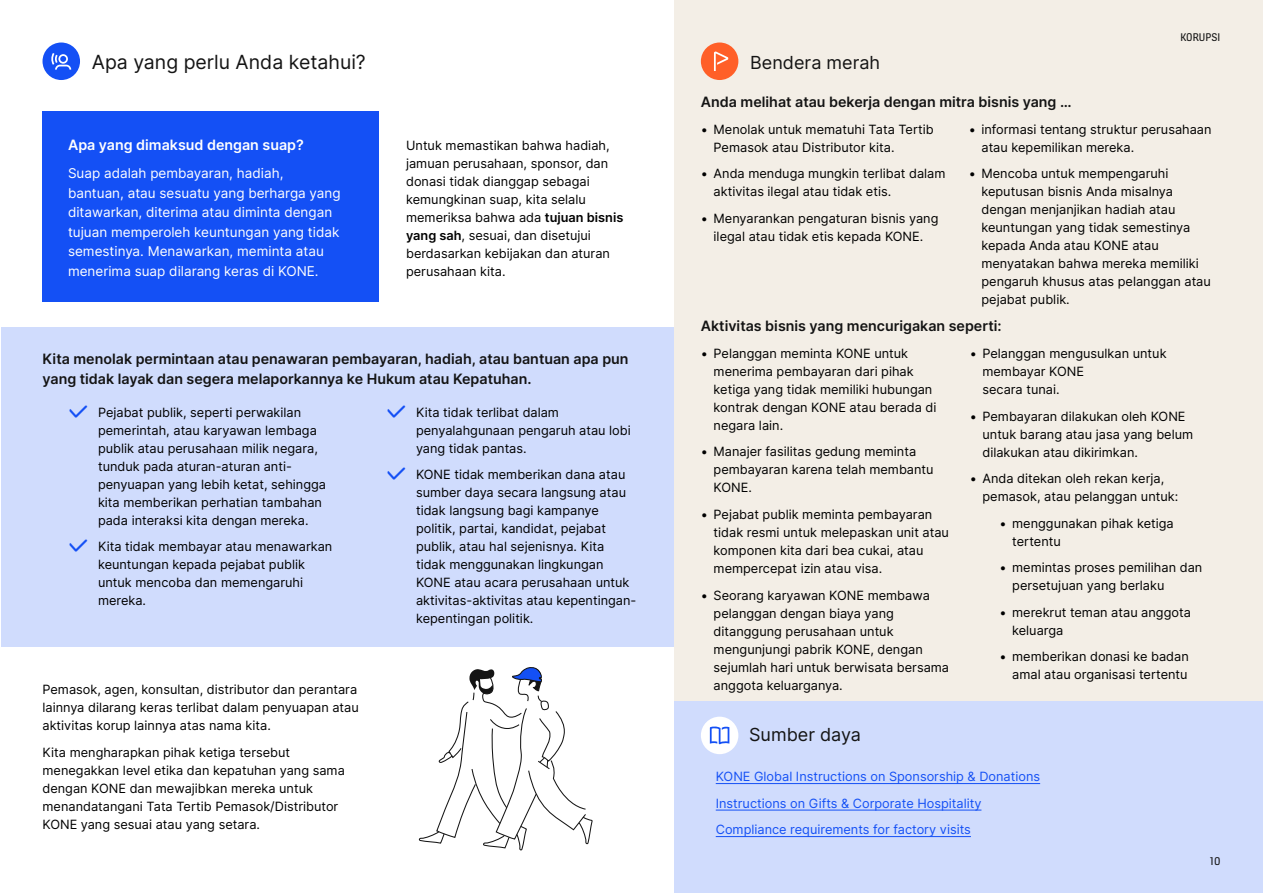
<style>
.page{position:relative;width:1263px;height:893px;background:#fff}
.page>*{position:absolute;margin:0;border:0;box-sizing:border-box;transform-origin:0 0}
.t1{font:19.5px "Inter";color:#141414}
.t2{font:18px "Inter";color:#141414}
.t3{font:600 14.25px/19.5px "Inter";color:#141414}
.t4{font:600 14.25px "Inter";color:#fff}
.t5{font:13.5px/19.5px "Inter";color:#fff}
.t6{font:12.75px/18px "Inter";color:#000}
.t7{font:12.75px/26.5px "Inter";color:#1450f5}
.t8{font:12px "KONE Information";color:#141414}
.s1{font-weight:600}
.s2{font-family:"KONE Information";font-size:28.5px;color:#1450f5}
</style>
<div class="page">
<div style="left:1px;top:328px;width:673px;height:319px;background:#d0dcfd"></div>
<div style="left:674px;top:0;width:589px;height:893px;background:#f3eee6"></div>
<div style="left:674px;top:702px;width:589px;height:191px;background:#d0dcfd"></div>
<div style="left:43px;top:43px;width:37px;height:37px;background:#1450f5;border-radius:50%"></div>
<svg style="left:51px;top:53px;width:20px;height:17px"></svg>
<div style="left:701px;top:43px;width:37px;height:37px;background:#ff5f28;border-radius:50%"></div>
<svg style="left:714px;top:52px;width:14px;height:19px"></svg>
<div style="left:701px;top:717px;width:37px;height:37px;background:#fff;border-radius:50%"></div>
<svg style="left:710px;top:726px;width:19px;height:18px"></svg>
<svg style="left:419px;top:667px;width:174px;height:183px"></svg>
<hr style="left:716px;top:783px;width:324px;height:1px;background:#1450f5">
<hr style="left:716px;top:810px;width:265px;height:1px;background:#1450f5">
<hr style="left:716px;top:836px;width:255px;height:1px;background:#1450f5">
<div style="left:43px;top:111px;width:336px;height:190px;background:#1450f5"></div>
<h1 class="t1" style="left:92px;top:48px;width:275px">Apa yang perlu Anda ketahui?</h1>
<h2 class="t2" style="left:750px;top:50px;width:131px">Bendera merah</h2>
<p class="t3" style="left:701px;top:92px;width:372px">Anda melihat atau bekerja dengan mitra bisnis yang …</p>
<p class="t8" style="left:1180px;top:29px;width:41px">KORUPSI</p>
<p class="t4" style="left:68px;top:135px;width:237px">Apa yang dimaksud dengan suap?</p>
<p class="t5" style="left:68px;top:163px;width:274px">Suap adalah pembayaran, hadiah, bantuan, atau sesuatu yang berharga yang ditawarkan, diterima atau diminta dengan tujuan memperoleh keuntungan yang tidak semestinya. Menawarkan, meminta atau menerima suap dilarang keras di KONE.</p>
<p class="t6" style="left:406px;top:136px;width:219px">Untuk memastikan bahwa hadiah, jamuan perusahaan, sponsor, dan donasi tidak dianggap sebagai kemungkinan suap, kita selalu memeriksa bahwa ada <span class="s1">tujuan bisnis yang sah</span>, sesuai, dan disetujui berdasarkan kebijakan dan aturan perusahaan kita.</p>
<p class="t3" style="left:43px;top:349px;width:588px">Kita menolak permintaan atau penawaran pembayaran, hadiah, atau bantuan apa pun yang tidak layak dan segera melaporkannya ke Hukum atau Kepatuhan.</p>
<p class="t6" style="left:98px;top:403px;width:230px;text-indent:-30px"><span class="s2">✓</span> Pejabat publik, seperti perwakilan pemerintah, atau karyawan lembaga publik atau perusahaan milik negara, tunduk pada aturan-aturan anti&shy;penyuapan yang lebih ketat, sehingga kita memberikan perhatian tambahan pada interaksi kita dengan mereka.</p>
<p class="t6" style="left:98px;top:537px;width:236px;text-indent:-30px"><span class="s2">✓</span> Kita tidak membayar atau menawarkan keuntungan kepada pejabat publik untuk mencoba dan memengaruhi mereka.</p>
<p class="t6" style="left:43px;top:680px;width:318px">Pemasok, agen, konsultan, distributor dan perantara lainnya dilarang keras terlibat dalam penyuapan atau aktivitas korup lainnya atas nama kita.</p>
<p class="t6" style="left:43px;top:743px;width:304px">Kita mengharapkan pihak ketiga tersebut menegakkan level etika dan kepatuhan yang sama dengan KONE dan mewajibkan mereka untuk menandatangani Tata Tertib Pemasok/Distributor KONE yang sesuai atau yang setara.</p>
<p class="t6" style="left:416px;top:403px;width:216px;text-indent:-30px"><span class="s2">✓</span> Kita tidak terlibat dalam penyalahgunaan pengaruh atau lobi yang tidak pantas.</p>
<p class="t6" style="left:416px;top:465px;width:222px;text-indent:-30px"><span class="s2">✓</span> KONE tidak memberikan dana atau sumber daya secara langsung atau tidak langsung bagi kampanye politik, partai, kandidat, pejabat publik, atau hal sejenisnya. Kita tidak menggunakan lingkungan<br>KONE atau acara perusahaan untuk aktivitas-aktivitas atau kepentingan&shy;kepentingan politik.</p>
<p class="t6" style="left:714px;top:120px;width:222px;text-indent:-13px">• Menolak untuk mematuhi Tata Tertib<br>Pemasok atau Distributor kita.</p>
<p class="t6" style="left:714px;top:164px;width:233px;text-indent:-13px">• Anda menduga mungkin terlibat dalam aktivitas ilegal atau tidak etis.</p>
<p class="t6" style="left:701px;top:209px;width:239px;text-align:center">• Menyarankan pengaturan bisnis yang ilegal atau tidak etis kepada KONE.</p>
<p class="t6" style="left:981px;top:120px;width:232px;text-indent:-13px">• informasi tentang struktur perusahaan atau kepemilikan mereka.</p>
<p class="t6" style="left:981px;top:164px;width:231px;text-indent:-13px">• Mencoba untuk mempengaruhi keputusan bisnis Anda misalnya dengan menjanjikan hadiah atau keuntungan yang tidak semestinya kepada Anda atau KONE atau menyatakan bahwa mereka memiliki pengaruh khusus atas pelanggan atau pejabat publik.</p>
<p class="t3" style="left:701px;top:316px;width:302px">Aktivitas bisnis yang mencurigakan seperti:</p>
<p class="t6" style="left:714px;top:344px;width:224px;text-indent:-13px">• Pelanggan meminta KONE untuk menerima pembayaran dari pihak ketiga yang tidak memiliki hubungan kontrak dengan KONE atau berada di negara lain.</p>
<p class="t6" style="left:714px;top:443px;width:222px;text-indent:-13px">• Manajer fasilitas gedung meminta pembayaran karena telah membantu<br>KONE.</p>
<p class="t6" style="left:714px;top:505px;width:237px;text-indent:-13px">• Pejabat publik meminta pembayaran tidak resmi untuk melepaskan unit atau komponen kita dari bea cukai, atau mempercepat izin atau visa.</p>
<p class="t6" style="left:714px;top:586px;width:237px;text-indent:-13px">• Seorang karyawan KONE membawa pelanggan dengan biaya yang ditanggung perusahaan untuk mengunjungi pabrik KONE, dengan sejumlah hari untuk berwisata bersama anggota keluarganya.</p>
<p class="t6" style="left:982px;top:344px;width:186px;text-indent:-13px">• Pelanggan mengusulkan untuk membayar KONE<br>secara tunai.</p>
<p class="t6" style="left:982px;top:407px;width:212px;text-indent:-13px">• Pembayaran dilakukan oleh KONE untuk barang atau jasa yang belum dilakukan atau dikirimkan.</p>
<p class="t6" style="left:982px;top:469px;width:197px;text-indent:-13px">• Anda ditekan oleh rekan kerja, pemasok, atau pelanggan untuk:</p>
<p class="t6" style="left:1012px;top:514px;width:163px;text-indent:-13px">• menggunakan pihak ketiga tertentu</p>
<p class="t6" style="left:1012px;top:558px;width:192px;text-indent:-13px">• memintas proses pemilihan dan persetujuan yang berlaku</p>
<p class="t6" style="left:1012px;top:603px;width:180px;text-indent:-13px">• merekrut teman atau anggota keluarga</p>
<p class="t6" style="left:999px;top:647px;width:191px;text-align:right">• memberikan donasi ke badan amal atau organisasi tertentu</p>
<h2 class="t2" style="left:749px;top:721px;width:113px">Sumber daya</h2>
<p class="t7" style="left:716px;top:763px;width:326px">KONE Global Instructions on Sponsorship &amp; Donations<br>Instructions on Gifts &amp; Corporate Hospitality<br>Compliance requirements for factory visits</p>
<p class="t8" style="left:1210px;top:853px;width:12px">10</p>
</div>
